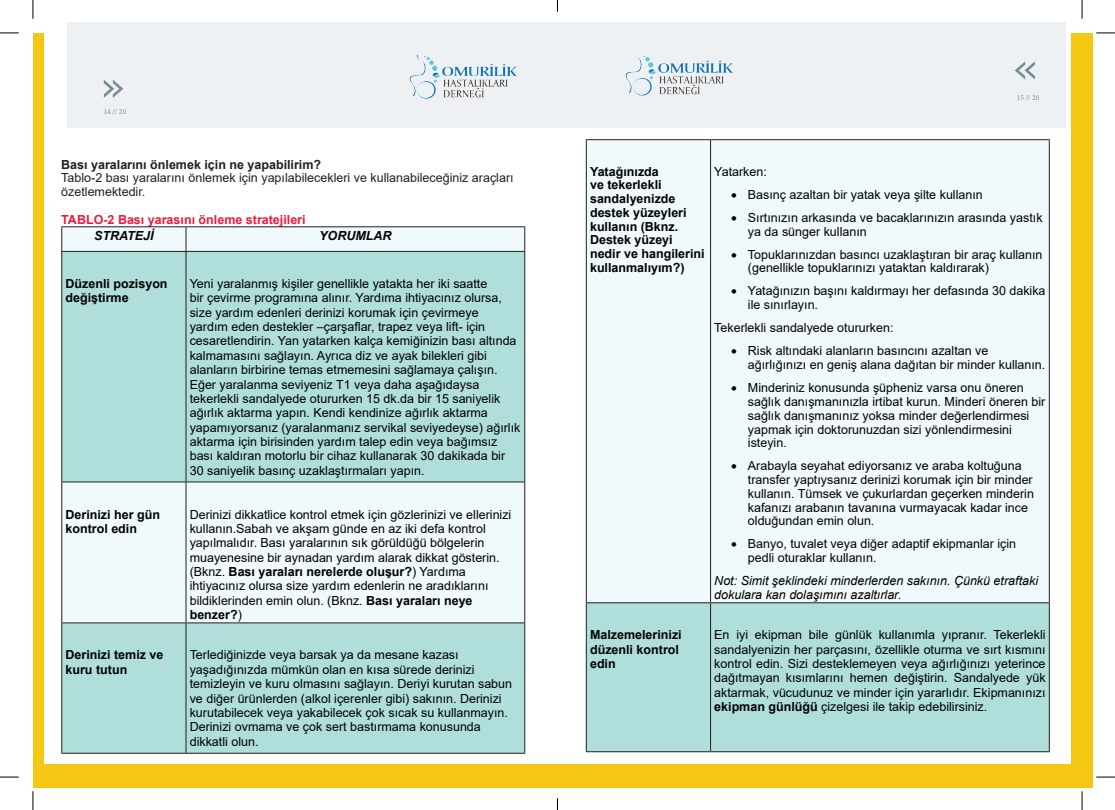
<style>
.page{position:relative;width:1115px;height:810px;background:#fff}
.page>*{position:absolute;margin:0;border:0;box-sizing:border-box;transform-origin:0 0}
.t1{font:12.5px/14.4px "Arial";color:#000001}
.t2{font:700 12.5px/13.8px "Arial";color:#000001}
.t3{font:12.5px/13.8px "Arial";color:#231f20}
.t4{font:italic 12.5px/13.8px "Arial";color:#000001}
.t5{font:700 12.5px "Arial";color:#231f20}
.t6{font:700 12.5px "Arial";color:#ed1a3a}
.t7{font:italic 700 12.5px "Arial";color:#000001}
.t8{font:7.5px "Minion Pro";letter-spacing:.015em;color:#788b95}
.s1{font-weight:700}
</style>
<div class="page">
<div style="left:33px;top:33px;width:1059px;height:755px;background:#f3c712"></div>
<div style="left:44px;top:22px;width:1026px;height:742px;background:#fff"></div>
<div style="left:67px;top:22px;width:998px;height:105px;background:#eef1f3"></div>
<svg style="left:104px;top:80px;width:19px;height:18px"></svg>
<svg style="left:1015px;top:61px;width:20px;height:19px"></svg>
<img style="left:409px;top:56px;width:108px;height:43px">
<img style="left:625px;top:56px;width:108px;height:40px">
<div style="left:62px;top:252px;width:462px;height:501px;background:#afdedb"></div>
<div style="left:62px;top:482px;width:462px;height:140px;background:#f0f9fb"></div>
<hr style="left:61px;top:226px;width:125px;height:1px;background:#231f20">
<hr style="left:186px;top:226px;width:339px;height:1px;background:#231f20">
<svg style="left:61px;top:227px;width:464px;height:24px"></svg>
<hr style="left:61px;top:251px;width:125px;height:1px;background:#231f20">
<hr style="left:61px;top:252px;width:1px;height:229px;background:#231f20">
<hr style="left:186px;top:251px;width:339px;height:1px;background:#231f20">
<hr style="left:185px;top:252px;width:1px;height:229px;background:#231f20">
<hr style="left:524px;top:252px;width:1px;height:229px;background:#231f20">
<hr style="left:61px;top:481px;width:125px;height:1px;background:#231f20">
<hr style="left:61px;top:482px;width:1px;height:140px;background:#231f20">
<hr style="left:186px;top:481px;width:339px;height:1px;background:#231f20">
<hr style="left:185px;top:482px;width:1px;height:140px;background:#231f20">
<hr style="left:524px;top:482px;width:1px;height:140px;background:#231f20">
<hr style="left:61px;top:622px;width:125px;height:1px;background:#231f20">
<hr style="left:61px;top:623px;width:1px;height:130px;background:#231f20">
<hr style="left:186px;top:622px;width:339px;height:1px;background:#231f20">
<hr style="left:185px;top:623px;width:1px;height:130px;background:#231f20">
<hr style="left:524px;top:623px;width:1px;height:130px;background:#231f20">
<hr style="left:61px;top:753px;width:125px;height:1px;background:#231f20">
<hr style="left:186px;top:753px;width:339px;height:1px;background:#231f20">
<div style="left:587px;top:140px;width:462px;height:462px;background:#f0f9fb"></div>
<div style="left:587px;top:603px;width:462px;height:148px;background:#afdedb"></div>
<hr style="left:586px;top:139px;width:124px;height:1px;background:#231f20">
<hr style="left:586px;top:140px;width:1px;height:462px;background:#231f20">
<hr style="left:710px;top:139px;width:339px;height:1px;background:#231f20">
<hr style="left:710px;top:140px;width:1px;height:462px;background:#231f20">
<hr style="left:1049px;top:140px;width:1px;height:462px;background:#231f20">
<hr style="left:586px;top:602px;width:124px;height:1px;background:#231f20">
<hr style="left:586px;top:603px;width:1px;height:148px;background:#231f20">
<hr style="left:710px;top:602px;width:339px;height:1px;background:#231f20">
<hr style="left:710px;top:603px;width:1px;height:148px;background:#231f20">
<hr style="left:1049px;top:603px;width:1px;height:148px;background:#231f20">
<hr style="left:586px;top:751px;width:124px;height:1px;background:#231f20">
<hr style="left:710px;top:751px;width:339px;height:1px;background:#231f20">
<svg style="left:0;top:32px;width:19px;height:2px"></svg>
<svg style="left:1096px;top:32px;width:19px;height:2px"></svg>
<svg style="left:0;top:776px;width:19px;height:2px"></svg>
<svg style="left:1096px;top:776px;width:19px;height:2px"></svg>
<svg style="left:32px;top:0;width:2px;height:19px"></svg>
<svg style="left:32px;top:791px;width:2px;height:19px"></svg>
<svg style="left:1081px;top:0;width:2px;height:19px"></svg>
<svg style="left:1081px;top:791px;width:2px;height:19px"></svg>
<p class="t8" style="left:104px;top:106px;width:24px">14 // 20</p>
<p class="t5" style="left:61px;top:155px;width:261px">Bası yaralarını önlemek için ne yapabilirim?</p>
<p class="t3" style="left:61px;top:171px;width:454px">Tablo-2 bası yaralarını önlemek için yapılabilecekleri ve kullanabileceğiniz araçları özetlemektedir.</p>
<p class="t6" style="left:61px;top:210px;width:246px">TABLO-2 Bası yarasını önleme stratejileri</p>
<p class="t7" style="left:94px;top:227px;width:61px">STRATEJİ</p>
<p class="t7" style="left:319px;top:227px;width:74px">YORUMLAR</p>
<p class="t2" style="left:65px;top:277px;width:104px;line-height:14.4px">Düzenli pozisyon değiştirme</p>
<p class="t1" style="left:190px;top:276px;width:332px">Yeni yaralanmış kişiler genellikle yatakta her iki saatte<br>bir çevirme programına alınır. Yardıma ihtiyacınız olursa, size yardım edenleri derinizi korumak için çevirmeye<br>yardım eden destekler –çarşaflar, trapez veya lift- için cesaretlendirin. Yan yatarken kalça kemiğinizin bası altında kalmamasını sağlayın. Ayrıca diz ve ayak bilekleri gibi alanların birbirine temas etmemesini sağlamaya çalışın.<br>Eğer yaralanma seviyeniz T1 veya daha aşağıdaysa tekerlekli sandalyede otururken 15 dk.da bir 15 saniyelik ağırlık aktarma yapın. Kendi kendinize ağırlık aktarma yapamıyorsanız (yaralanmanız servikal seviyedeyse) ağırlık aktarma için birisinden yardım talep edin veya bağımsız bası kaldıran motorlu bir cihaz kullanarak 30 dakikada bir 30 saniyelik basınç uzaklaştırmaları yapın.</p>
<p class="t2" style="left:65px;top:507px;width:96px;line-height:14.4px">Derinizi her gün kontrol edin</p>
<p class="t1" style="left:190px;top:507px;width:323px">Derinizi dikkatlice kontrol etmek için gözlerinizi ve ellerinizi kullanın.Sabah ve akşam günde en az iki defa kontrol yapılmalıdır. Bası yaralarının sık görüldüğü bölgelerin muayenesine bir aynadan yardım alarak dikkat gösterin. (Bknz. <span class="s1">Bası yaraları nerelerde oluşur?</span>) Yardıma ihtiyacınız olursa size yardım edenlerin ne aradıklarını bildiklerinden emin olun. (Bknz. <span class="s1">Bası yaraları neye benzer?</span>)</p>
<p class="t2" style="left:65px;top:648px;width:99px;line-height:14.4px">Derinizi temiz ve kuru tutun</p>
<p class="t1" style="left:190px;top:648px;width:324px">Terlediğinizde veya barsak ya da mesane kazası yaşadığınızda mümkün olan en kısa sürede derinizi temizleyin ve kuru olmasını sağlayın. Deriyi kurutan sabun ve diğer ürünlerden (alkol içerenler gibi) sakının. Derinizi kurutabilecek veya yakabilecek çok sıcak su kullanmayın.<br>Derinizi ovmama ve çok sert bastırmama konusunda dikkatli olun.</p>
<p class="t8" style="left:1017px;top:92px;width:24px">15 // 20</p>
<p class="t2" style="left:590px;top:164px;width:116px">Yatağınızda<br>ve tekerlekli sandalyenizde destek yüzeyleri kullanın (Bknz.<br>Destek yüzeyi nedir ve hangilerini kullanmalıyım?)</p>
<p class="t1" style="left:714px;top:164px;width:54px">Yatarken:</p>
<p class="t1" style="left:731px;top:187px;width:253px">• Basınç azaltan bir yatak veya şilte kullanın</p>
<p class="t1" style="left:748px;top:210px;width:296px;line-height:13.8px;text-indent:-17px">• Sırtınızın arkasında ve bacaklarınızın arasında yastık ya da sünger kullanın</p>
<p class="t1" style="left:748px;top:247px;width:296px;line-height:13.8px;text-indent:-17px">• Topuklarınızdan basıncı uzaklaştıran bir araç kullanın (genellikle topuklarınızı yataktan kaldırarak)</p>
<p class="t1" style="left:748px;top:284px;width:299px;line-height:13.8px;text-indent:-17px">• Yatağınızın başını kaldırmayı her defasında 30 dakika ile sınırlayın.</p>
<p class="t1" style="left:714px;top:321px;width:181px">Tekerlekli sandalyede otururken:</p>
<p class="t1" style="left:748px;top:344px;width:299px;line-height:13.8px;text-indent:-17px">• Risk altındaki alanların basıncını azaltan ve ağırlığınızı en geniş alana dağıtan bir minder kullanın.</p>
<p class="t1" style="left:748px;top:381px;width:299px;line-height:13.8px;text-indent:-17px">• Minderiniz konusunda şüpheniz varsa onu öneren sağlık danışmanınızla irtibat kurun. Minderi öneren bir sağlık danışmanınız yoksa minder değerlendirmesi yapmak için doktorunuzdan sizi yönlendirmesini isteyin.</p>
<p class="t1" style="left:748px;top:459px;width:287px;line-height:13.8px;text-indent:-17px">• Arabayla seyahat ediyorsanız ve araba koltuğuna transfer yaptıysanız derinizi korumak için bir minder kullanın. Tümsek ve çukurlardan geçerken minderin kafanızı arabanın tavanına vurmayacak kadar ince olduğundan emin olun.</p>
<p class="t1" style="left:748px;top:537px;width:270px;line-height:13.8px;text-indent:-17px">• Banyo, tuvalet veya diğer adaptif ekipmanlar için pedli oturaklar kullanın.</p>
<p class="t4" style="left:714px;top:574px;width:325px">Not: Simit şeklindeki minderlerden sakının. Çünkü etraftaki dokulara kan dolaşımını azaltırlar.</p>
<p class="t2" style="left:590px;top:628px;width:93px;line-height:14.4px">Malzemelerinizi düzenli kontrol edin</p>
<p class="t1" style="left:714px;top:628px;width:333px;text-align:justify">En iyi ekipman bile günlük kullanımla yıpranır. Tekerlekli sandalyenizin her parçasını, özellikle oturma ve sırt kısmını kontrol edin. Sizi desteklemeyen veya ağırlığınızı yeterince dağıtmayan kısımlarını hemen değiştirin. Sandalyede yük aktarmak, vücudunuz ve minder için yararlıdır. Ekipmanınızı <span class="s1">ekipman günlüğü</span> çizelgesi ile takip edebilirsiniz.</p>
</div>
